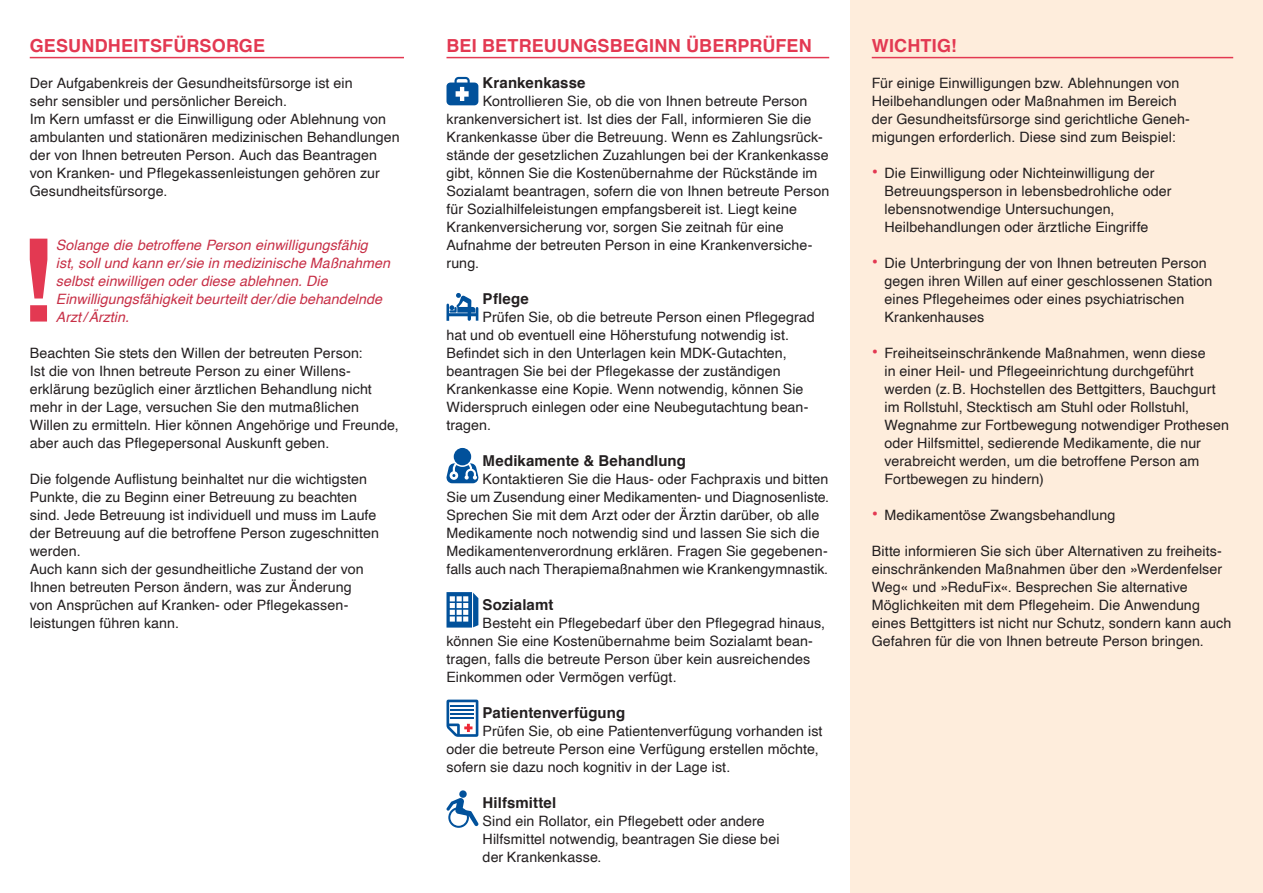
<style>
.page{position:relative;width:1263px;height:893px;background:#fff}
.page>*{position:absolute;margin:0;border:0;box-sizing:border-box;transform-origin:0 0}
.t1{font:700 18px "Helvetica";letter-spacing:.01em;color:#e33952}
.t2{font:700 15px "Helvetica";letter-spacing:.005em;color:#231f20}
.t3{font:14.25px/18px "Helvetica";letter-spacing:.005em;color:#231f20}
.t4{font:italic 14.25px/18px "Helvetica";letter-spacing:.005em;color:#c72f46}
.s1{font-weight:700;font-size:18px;color:#e33952}
</style>
<div class="page">
<svg style="left:446px;top:77px;width:32px;height:28px"></svg>
<svg style="left:446px;top:293px;width:32px;height:28px"></svg>
<div style="left:454px;top:448px;width:17px;height:17px;background:#01519b;border-radius:50%"></div>
<svg style="left:446px;top:463px;width:33px;height:20px"></svg>
<svg style="left:446px;top:592px;width:32px;height:36px"></svg>
<svg style="left:446px;top:700px;width:32px;height:37px"></svg>
<svg style="left:446px;top:798px;width:32px;height:30px"></svg>
<div style="left:459px;top:790px;width:8px;height:8px;background:#01519b;border-radius:3px"></div>
<hr style="left:30px;top:57px;width:374px;height:1px;background:#e33952">
<hr style="left:446px;top:57px;width:383px;height:1px;background:#e33952">
<div style="left:850px;top:0;width:413px;height:893px;background:#feeddc"></div>
<svg style="left:30px;top:239px;width:17px;height:83px"></svg>
<hr style="left:872px;top:57px;width:361px;height:1px;background:#e33952">
<p class="t1" style="left:30px;top:31px;width:237px">GESUNDHEITSFÜRSORGE</p>
<p class="t3" style="left:30px;top:74px;width:372px">Der Aufgabenkreis der Gesundheitsfürsorge ist ein<br>sehr sensibler und persönlicher Bereich.<br>Im Kern umfasst er die Einwilligung oder Ablehnung von ambulanten und stationären medizinischen Behandlungen der von Ihnen betreuten Person. Auch das Beantragen von Kranken- und Pflegekassenleistungen gehören zur Gesundheitsfürsorge.</p>
<p class="t4" style="left:56px;top:236px;width:336px">Solange die betroffene Person einwilligungsfähig<br>ist, soll und kann er/sie in medizinische Maßnahmen selbst einwilligen oder diese ablehnen. Die Einwilligungsfähigkeit beurteilt der/die behandelnde Arzt/Ärztin.</p>
<p class="t3" style="left:30px;top:344px;width:371px">Beachten Sie stets den Willen der betreuten Person:<br>Ist die von Ihnen betreute Person zu einer Willens&shy;erklärung bezüglich einer ärztlichen Behandlung nicht mehr in der Lage, versuchen Sie den mutmaßlichen Willen zu ermitteln. Hier können Angehörige und Freunde, aber auch das Pflegepersonal Auskunft geben.</p>
<p class="t3" style="left:30px;top:470px;width:351px">Die folgende Auflistung beinhaltet nur die wichtigsten Punkte, die zu Beginn einer Betreuung zu beachten sind. Jede Betreuung ist individuell und muss im Laufe der Betreuung auf die betroffene Person zugeschnitten werden.<br>Auch kann sich der gesundheitliche Zustand der von Ihnen betreuten Person ändern, was zur Änderung<br>von Ansprüchen auf Kranken- oder Pflegekassen&shy;leistungen führen kann.</p>
<p class="t1" style="left:446px;top:31px;width:367px">BEI BETREUUNGSBEGINN ÜBERPRÜFEN</p>
<p class="t2" style="left:483px;top:70px;width:104px">Krankenkasse</p>
<p class="t3" style="left:446px;top:92px;width:384px;text-indent:36px">Kontrollieren Sie, ob die von Ihnen betreute Person krankenversichert ist. Ist dies der Fall, informieren Sie die Krankenkasse über die Betreuung. Wenn es Zahlungsrück&shy;stände der gesetzlichen Zuzahlungen bei der Krankenkasse gibt, können Sie die Kostenübernahme der Rückstände im Sozialamt beantragen, sofern die von Ihnen betreute Person für Sozialhilfeleistungen empfangsbereit ist. Liegt keine Krankenversicherung vor, sorgen Sie zeitnah für eine Aufnahme der betreuten Person in eine Krankenversiche&shy;rung.</p>
<p class="t2" style="left:483px;top:286px;width:48px">Pflege</p>
<p class="t3" style="left:446px;top:308px;width:370px;text-indent:36px">Prüfen Sie, ob die betreute Person einen Pflegegrad hat und ob eventuell eine Höherstufung notwendig ist.<br>Befindet sich in den Unterlagen kein MDK-Gutachten, beantragen Sie bei der Pflegekasse der zuständigen Krankenkasse eine Kopie. Wenn notwendig, können Sie Widerspruch einlegen oder eine Neubegutachtung bean&shy;tragen.</p>
<p class="t2" style="left:483px;top:448px;width:205px">Medikamente &amp; Behandlung</p>
<p class="t3" style="left:446px;top:470px;width:384px;text-indent:36px">Kontaktieren Sie die Haus- oder Fachpraxis und bitten Sie um Zusendung einer Medikamenten- und Diagnosenliste.<br>Sprechen Sie mit dem Arzt oder der Ärztin darüber, ob alle Medikamente noch notwendig sind und lassen Sie sich die Medikamentenverordnung erklären. Fragen Sie gegebenen&shy;falls auch nach Therapiemaßnahmen wie Krankengymnastik.</p>
<p class="t2" style="left:483px;top:592px;width:72px">Sozialamt</p>
<p class="t3" style="left:446px;top:614px;width:380px;text-indent:36px">Besteht ein Pflegebedarf über den Pflegegrad hinaus, können Sie eine Kostenübernahme beim Sozialamt bean&shy;tragen, falls die betreute Person über kein ausreichendes Einkommen oder Vermögen verfügt.</p>
<p class="t2" style="left:483px;top:700px;width:144px">Patientenverfügung</p>
<p class="t3" style="left:446px;top:722px;width:378px;text-indent:36px">Prüfen Sie, ob eine Patientenverfügung vorhanden ist oder die betreute Person eine Verfügung erstellen möchte, sofern sie dazu noch kognitiv in der Lage ist.</p>
<p class="t2" style="left:483px;top:790px;width:75px">Hilfsmittel</p>
<p class="t3" style="left:483px;top:812px;width:298px">Sind ein Rollator, ein Pflegebett oder andere<br>Hilfsmittel notwendig, beantragen Sie diese bei der Krankenkasse.</p>
<p class="t1" style="left:872px;top:31px;width:87px">WICHTIG!</p>
<p class="t3" style="left:872px;top:74px;width:318px">Für einige Einwilligungen bzw. Ablehnungen von Heilbehandlungen oder Maßnahmen im Bereich der Gesundheitsfürsorge sind gerichtliche Geneh&shy;migungen erforderlich. Diese sind zum Beispiel:</p>
<p class="t3" style="left:884px;top:164px;width:289px;text-indent:-13px"><span class="s1">•</span> Die Einwilligung oder Nichteinwilligung der Betreuungsperson in lebensbedrohliche oder lebensnotwendige Untersuchungen, Heilbehandlungen oder ärztliche Eingriffe</p>
<p class="t3" style="left:884px;top:254px;width:329px;text-indent:-13px"><span class="s1">•</span> Die Unterbringung der von Ihnen betreuten Person gegen ihren Willen auf einer geschlossenen Station eines Pflegeheimes oder eines psychiatrischen Krankenhauses</p>
<p class="t3" style="left:884px;top:344px;width:346px;text-indent:-13px"><span class="s1">•</span> Freiheitseinschränkende Maßnahmen, wenn diese<br>in einer Heil- und Pflegeeinrichtung durchgeführt werden (z.B. Hochstellen des Bettgitters, Bauchgurt im Rollstuhl, Stecktisch am Stuhl oder Rollstuhl, Wegnahme zur Fortbewegung notwendiger Prothesen oder Hilfsmittel, sedierende Medikamente, die nur verabreicht werden, um die betroffene Person am Fortbewegen zu hindern)</p>
<p class="t3" style="left:872px;top:506px;width:245px"><span class="s1">•</span> Medikamentöse Zwangsbehandlung</p>
<p class="t3" style="left:872px;top:542px;width:361px">Bitte informieren Sie sich über Alternativen zu freiheits&shy;einschränkenden Maßnahmen über den »Werdenfelser Weg« und »ReduFix«. Besprechen Sie alternative Möglichkeiten mit dem Pflegeheim. Die Anwendung eines Bettgitters ist nicht nur Schutz, sondern kann auch Gefahren für die von Ihnen betreute Person bringen.</p>
</div>
